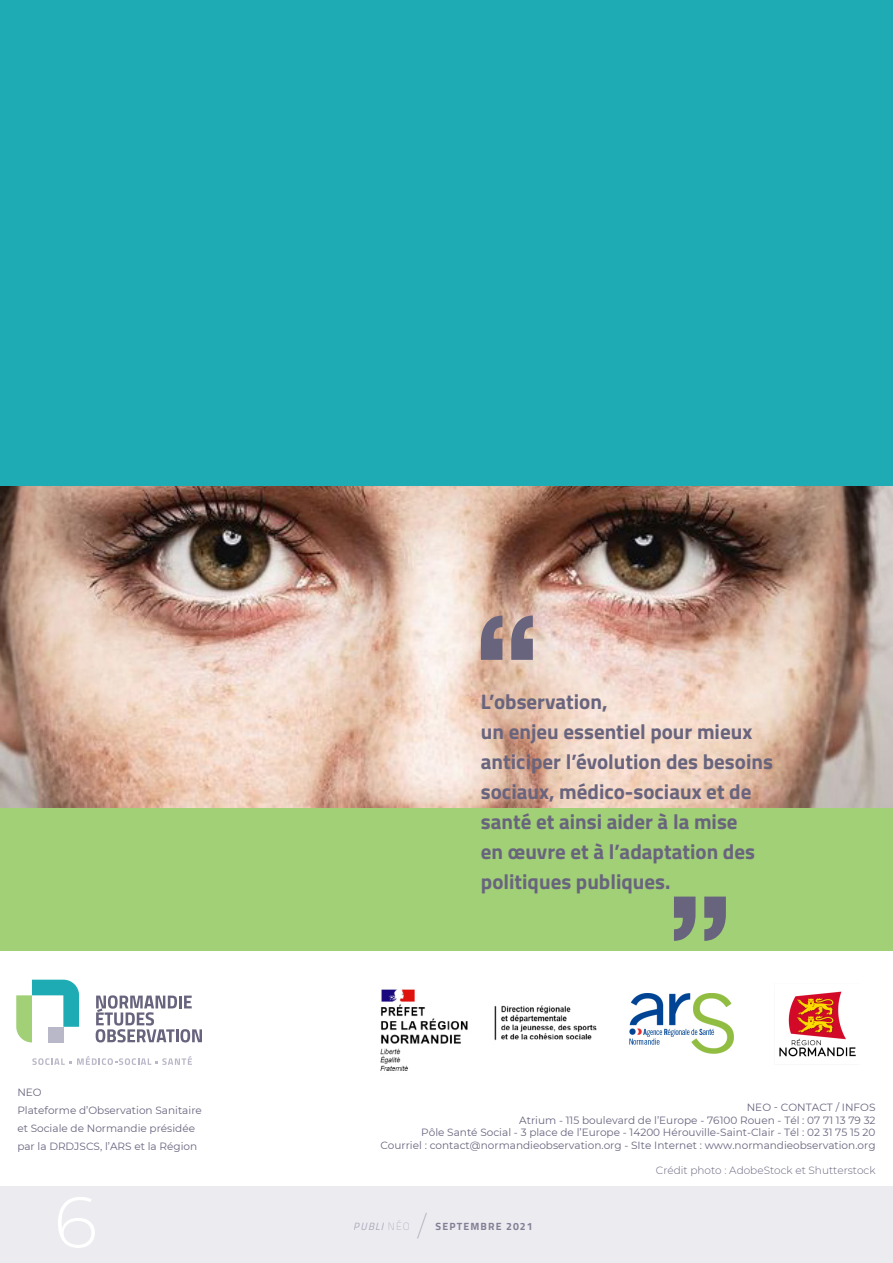
<style>
.page{position:relative;width:893px;height:1263px;background:#fff}
.page>*{position:absolute;margin:0;border:0;box-sizing:border-box;transform-origin:0 0}
.t1{font:200 27px "Montserrat";color:#a6a2b6}
.t2{font:700 21px/30px "Titillium Web";color:#69647e}
.t3{font:10.5px/18px "Montserrat";color:#69647e}
.t4{font:300 10.5px "Montserrat";color:#69647e}
.t5{font:700 10.5px "Titillium Web";letter-spacing:.11em;color:#69647e}
.t6{font:italic 10.5px "Titillium Web";letter-spacing:.11em;color:#a6a2b6}
.s1{font-weight:200;font-style:normal}
</style>
<div class="page">
<div style="left:0;top:1186px;width:893px;height:77px;background:#ebebf0"></div>
<div style="left:0;top:0;width:893px;height:506px;background:#1eabb4"></div>
<div style="left:0;top:487px;width:893px;height:463px;background:#a1d076"></div>
<img style="left:0;top:487px;width:893px;height:320px">
<svg style="left:481px;top:615px;width:21px;height:45px"></svg>
<svg style="left:511px;top:615px;width:22px;height:45px"></svg>
<svg style="left:704px;top:896px;width:22px;height:45px"></svg>
<svg style="left:674px;top:896px;width:21px;height:45px"></svg>
<svg style="left:16px;top:980px;width:63px;height:62px"></svg>
<svg style="left:96px;top:995px;width:106px;height:47px"></svg>
<svg style="left:32px;top:1056px;width:160px;height:9px"></svg>
<img style="left:629px;top:994px;width:104px;height:60px">
<img style="left:779px;top:991px;width:77px;height:66px">
<img style="left:380px;top:989px;width:217px;height:82px">
<p class="t3" style="left:17px;top:1082px;width:26px">NEO</p>
<p class="t3" style="left:17px;top:1100px;width:186px">Plateforme d’Observation Sanitaire et Sociale de Normandie présidée par la DRDJSCS, l’ARS et la Région</p>
<p class="t2" style="left:481px;top:686px;width:128px">L’observation,</p>
<p class="t2" style="left:481px;top:716px;width:294px">un enjeu essentiel pour mieux anticiper l’évolution des besoins sociaux, médico-sociaux et de santé et ainsi aider à la mise<br>en œuvre et à l’adaptation des politiques publiques.</p>
<p class="t3" style="left:747px;top:1098px;width:130px">NEO - CONTACT / INFOS</p>
<p class="t3" style="left:519px;top:1110px;width:358px">Atrium - 115 boulevard de l’Europe - 76100 Rouen - Tél : 07 71 13 79 32</p>
<p class="t3" style="left:421px;top:1123px;width:456px">Pôle Santé Social - 3 place de l’Europe - 14200 Hérouville-Saint-Clair - Tél : 02 31 75 15 20</p>
<p class="t3" style="left:380px;top:1136px;width:497px">Courriel : contact@normandieobservation.org - SIte Internet : www.normandieobservation.org</p>
<p class="t4" style="left:656px;top:1163px;width:221px">Crédit photo : AdobeStock et Shutterstock</p>
<p class="t6" style="left:354px;top:1218px;width:58px">PUBLI <span class="s1">NÉO</span></p>
<h1 class="t1" style="left:418px;top:1208px;width:10px">/</h1>
<p class="t5" style="left:436px;top:1218px;width:99px">SEPTEMBRE 2021</p>
</div>
